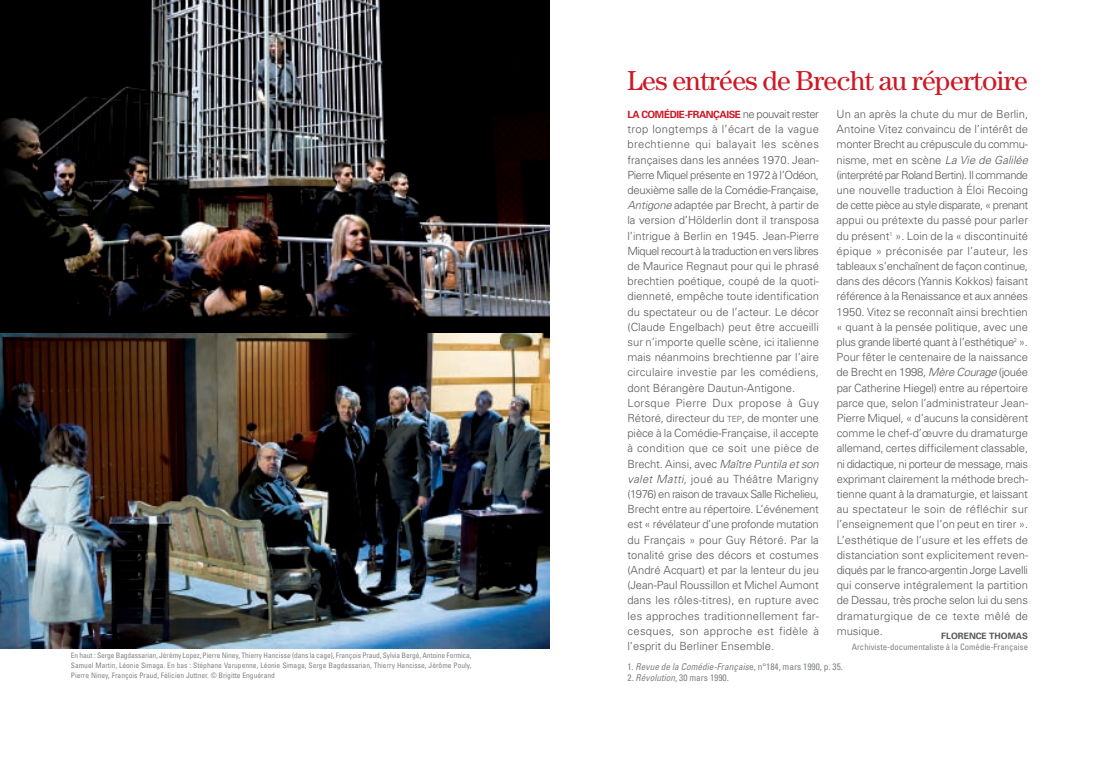
<style>
.page{position:relative;width:1099px;height:762px;background:#fff}
.page>*{position:absolute;margin:0;border:0;box-sizing:border-box;transform-origin:0 0}
.t1{font:27.5px "Century Std";letter-spacing:-.02em;color:#cd1825}
.t2{font:300 11.25px/15.2px "Univers";color:#57585a}
.t3{font:700 10px "Univers";letter-spacing:-.04em;color:#cd1825}
.t4{font:italic condensed 9.38px "Univers";color:#808285}
.t5{font:condensed 9.38px "Univers";color:#808285}
.t6{font:condensed 8.75px "Univers";color:#808285}
.t7{font:700 8.75px "Univers";color:#57585a}
.t8{font:condensed 7.5px/10px "Univers";color:#808285;text-align:justify}
.s1{font-weight:300;font-size:11.25px;color:#57585a}
.s2{font-style:italic}
.s3{font-size:8.5px}
.s4{font-style:normal}
</style>
<div class="page">
<img style="left:0;top:0;width:549px;height:648px">
<p class="t8" style="left:71px;top:650px;width:402px">En haut : Serge Bagdassarian, Jérémy Lopez, Pierre Niney, Thierry Hancisse (dans la cage), François Praud, Sylvia Bergé, Antoine Formica, Samuel Martin, Léonie Simaga. En bas : Stéphane Varupenne, Léonie Simaga, Serge Bagdassarian, Thierry Hancisse, Jérôme Pouly, Pierre Niney, François Praud, Félicien Juttner. © Brigitte Enguérand</p>
<h1 class="t1" style="left:627px;top:71px;width:402px">Les entrées de Brecht au répertoire</h1>
<p class="t3" style="left:627px;top:111px;width:193px">LA COMÉDIE-FRANÇAISE <span class="s1">ne pouvait rester</span></p>
<p class="t2" style="left:627px;top:123px;width:193px">trop longtemps à l’écart de la vague brechtienne qui balayait les scènes françaises dans les années 1970. Jean-Pierre Miquel présente en 1972 à l’Odéon, deuxième salle de la Comédie-Française, <span class="s2">Antigone</span> adaptée par Brecht, à partir de la version d’Hölderlin dont il transposa l’intrigue à Berlin en 1945. Jean-Pierre Miquel recourt à la traduction en vers libres de Maurice Regnaut pour qui le phrasé brechtien poétique, coupé de la quoti&shy;dienneté, empêche toute identification du spectateur ou de l’acteur. Le décor (Claude Engelbach) peut être accueilli sur n’importe quelle scène, ici italienne mais néanmoins brechtienne par l’aire circulaire investie par les comédiens, dont Bérangère Dautun-Antigone.<br>Lorsque Pierre Dux propose à Guy Rétoré, directeur du <span class="s3">TEP</span>, de monter une pièce à la Comédie-Française, il accepte à condition que ce soit une pièce de Brecht. Ainsi, avec <span class="s2">Maître Puntila et son valet Matti</span>, joué au Théâtre Marigny (1976) en raison de travaux Salle Richelieu, Brecht entre au répertoire. L’événement est « révélateur d’une profonde mutation du Français » pour Guy Rétoré. Par la tonalité grise des décors et costumes (André Acquart) et par la lenteur du jeu (Jean-Paul Roussillon et Michel Aumont dans les rôles-titres), en rupture avec les approches traditionnellement far&shy;cesques, son approche est fidèle à l’esprit du Berliner Ensemble.</p>
<p class="t2" style="left:836px;top:107px;width:193px;text-align:justify">Un an après la chute du mur de Berlin, Antoine Vitez convaincu de l’intérêt de monter Brecht au crépuscule du commu&shy;nisme, met en scène <span class="s2">La Vie de Galilée </span>(interprété par Roland Bertin). Il commande une nouvelle traduction à Éloi Recoing de cette pièce au style disparate, « prenant appui ou prétexte du passé pour parler du présent<sup>1</sup> ». Loin de la « discontinuité épique » préconisée par l’auteur, les tableaux s’enchaînent de façon continue, dans des décors (Yannis Kokkos) faisant référence à la Renaissance et aux années 1950. Vitez se reconnaît ainsi brechtien « quant à la pensée politique, avec une plus grande liberté quant à l’esthétique<sup>2</sup> ».<br>Pour fêter le centenaire de la naissance de Brecht en 1998, <span class="s2">Mère Courage</span> (jouée par Catherine Hiegel) entre au répertoire parce que, selon l’administrateur Jean-Pierre Miquel, « d’aucuns la considèrent comme le chef-d’œuvre du dramaturge allemand, certes difficilement classable, ni didactique, ni porteur de message, mais exprimant clairement la méthode brech&shy;tienne quant à la dramaturgie, et laissant au spectateur le soin de réfléchir sur l’ensei gnement que l’on peut en tirer ».<br>L’esthétique de l’usure et les effets de distanciation sont explicitement reven&shy;diqués par le franco-argentin Jorge Lavelli qui conserve intégralement la partition de Dessau, très proche selon lui du sens dramaturgique de ce texte mêlé de musique.</p>
<p class="t7" style="left:941px;top:632px;width:88px">FLORENCE THOMAS</p>
<p class="t6" style="left:851px;top:643px;width:178px">Archiviste-documentaliste à la Comédie-Française</p>
<p class="t4" style="left:627px;top:663px;width:217px"><span class="s4">1.</span> Revue de la Comédie-Français<span class="s4">e, n°184, mars 1990, p. 35.</span></p>
<p class="t5" style="left:627px;top:674px;width:103px">2. <span class="s2">Révolution</span>, 30 mars 1990.</p>
</div>
